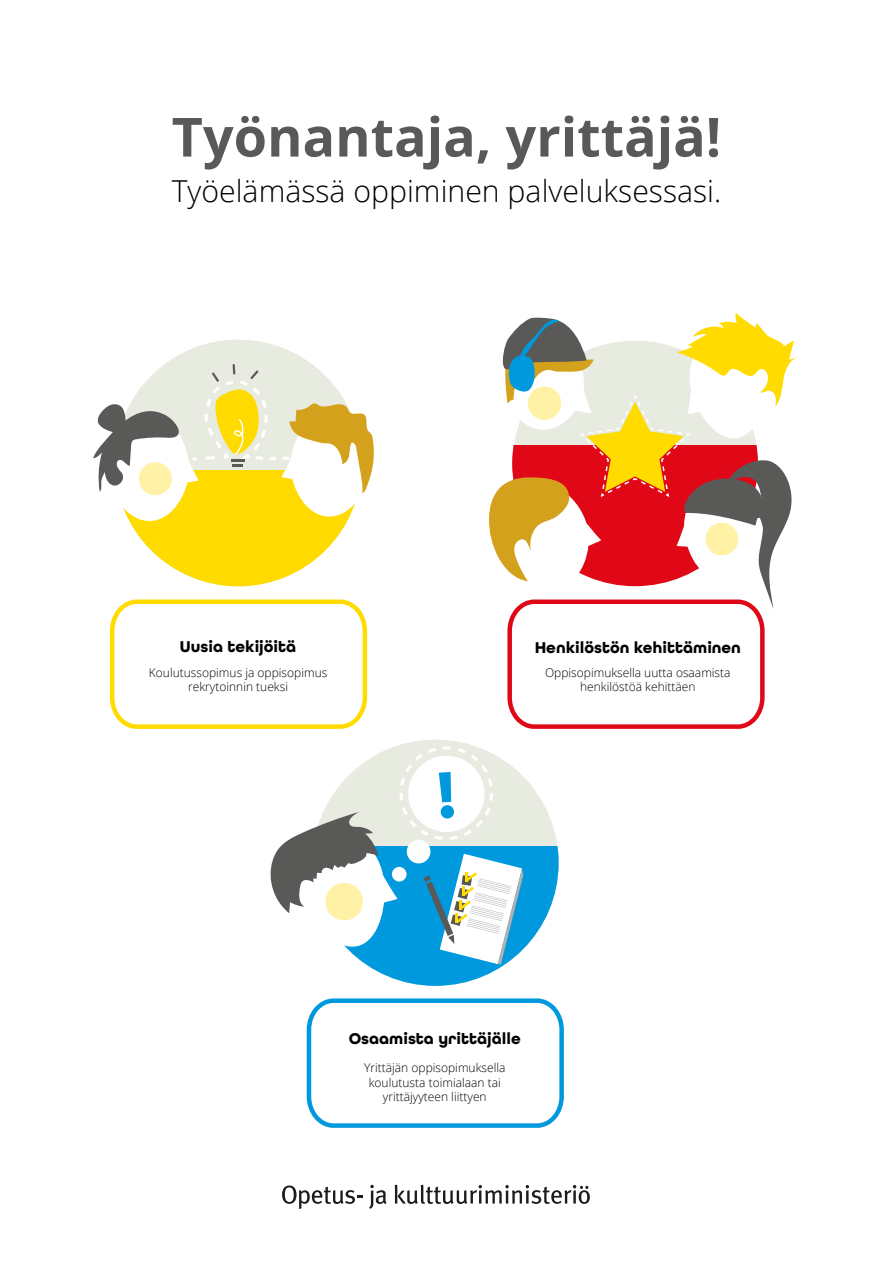
<style>
.page{position:relative;width:893px;height:1263px;background:#fff}
.page>*{position:absolute;margin:0;border:0;box-sizing:border-box;transform-origin:0 0}
.t1{font:700 54px "Open Sans";color:#595957}
.t2{font:300 30.3px "Open Sans";color:#000}
.t3{font:700 16.5px "All Round Gothic";color:#000}
.t4{font:300 12px/14.4px "Open Sans";color:#000;text-align:center}
</style>
<div class="page">
<div style="left:312px;top:739px;width:247px;height:247px;background:#e8ebe0;border-radius:50%"></div>
<svg style="left:365px;top:846px;width:194px;height:140px;fill:#0099de"></svg>
<svg style="left:270px;top:746px;width:253px;height:218px"></svg>
<div style="left:115px;top:339px;width:247px;height:247px;background:#e8ebe0;border-radius:50%"></div>
<svg style="left:130px;top:471px;width:220px;height:115px;fill:#ffdb00"></svg>
<svg style="left:93px;top:404px;width:106px;height:118px"></svg>
<svg style="left:205px;top:364px;width:169px;height:153px"></svg>
<svg style="left:110px;top:599px;width:257px;height:130px"></svg>
<svg style="left:307px;top:998px;width:257px;height:130px"></svg>
<svg style="left:489px;top:313px;width:311px;height:416px"></svg>
<svg style="left:282px;top:1185px;width:80px;height:24px"></svg>
<svg style="left:369px;top:1185px;width:18px;height:24px"></svg>
<svg style="left:395px;top:1185px;width:195px;height:19px"></svg>
<h1 class="t1" style="left:172px;top:99px;width:551px">Työnantaja, yrittäjä!</h1>
<h2 class="t2" style="left:172px;top:170px;width:551px">Työelämässä oppiminen palveluksessasi.</h2>
<h3 class="t3" style="left:180px;top:637px;width:118px">Uusia tekijöitä</h3>
<h3 class="t3" style="left:535px;top:638px;width:208px">Henkilöstön kehittäminen</h3>
<p class="t4" style="left:149px;top:665px;width:180px">Koulutussopimus ja oppisopimus rekrytoinnin tueksi</p>
<p class="t4" style="left:545px;top:665px;width:187px">Oppisopimuksella uutta osaamista henkilöstöä kehittäen</p>
<h3 class="t3" style="left:349px;top:1028px;width:174px">Osaamista yrittäjälle</h3>
<p class="t4" style="left:364px;top:1060px;width:143px">Yrittäjän oppisopimuksella koulutusta toimialaan tai yrittäjyyteen liittyen</p>
</div>
